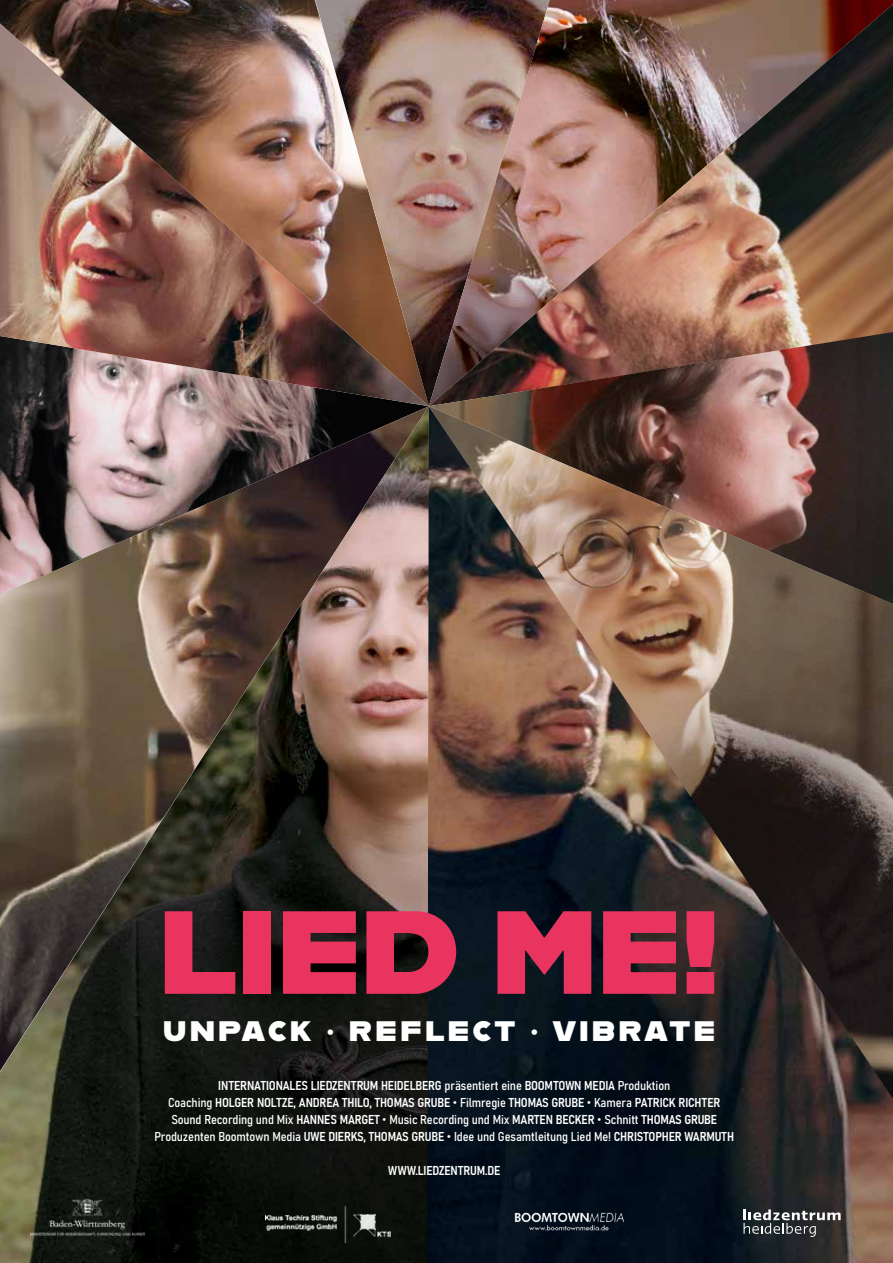
<style>
.page{position:relative;width:893px;height:1263px;background:#fff}
.page>*{position:absolute;margin:0;border:0;box-sizing:border-box;transform-origin:0 0}
.t1{font:117.9px "Alfarn";color:#e8345f}
.t2{font:32.7px "Alfarn";letter-spacing:.095em;color:#fff}
.t3{font:12.75px/17px "Bahnschrift";letter-spacing:-.01em;color:#fff;text-align:center}
.s1{font-family:"Segoe UI Historic";font-size:24.9px}
.s2{font-family:"Segoe UI Historic"}
</style>
<div class="page">
<img style="left:0;top:406px;width:427px;height:857px">
<img style="left:0;top:0;width:893px;height:406px">
<img style="left:315px;top:0;width:235px;height:406px">
<img style="left:429px;top:4px;width:464px;height:328px">
<img style="left:429px;top:332px;width:464px;height:74px">
<img style="left:427px;top:406px;width:466px;height:857px">
<img style="left:31px;top:1198px;width:114px;height:38px">
<img style="left:266px;top:1204px;width:124px;height:39px">
<svg style="left:744px;top:1209px;width:97px;height:28px;background:#56595a"></svg>
<img style="left:508px;top:1202px;width:121px;height:40px">
<h1 class="t1" style="left:160px;top:882px;width:563px">LIED ME!</h1>
<h2 class="t2" style="left:163px;top:1010px;width:554px">unpack <span class="s1">᛫</span> reflect <span class="s1">᛫</span> vibrate</h2>
<p class="t3" style="left:155px;top:1077px;width:581px">INTERNATIONALES LIEDZENTRUM HEIDELBERG präsentiert eine BOOMTOWN MEDIA Produktion<br>Coaching HOLGER NOLTZE, ANDREA THILO, THOMAS GRUBE <span class="s2">᛫</span> Filmregie THOMAS GRUBE <span class="s2">᛫</span> Kamera PATRICK RICHTER Sound Recording und Mix HANNES MARGET <span class="s2">᛫</span> Music Recording und Mix MARTEN BECKER <span class="s2">᛫</span> Schnitt THOMAS GRUBE Produzenten Boomtown Media UWE DIERKS, THOMAS GRUBE <span class="s2">᛫</span> Idee und Gesamtleitung Lied Me! CHRISTOPHER WARMUTH</p>
<p class="t3" style="left:388px;top:1162px;width:114px">WWW.LIEDZENTRUM.DE</p>
</div>
